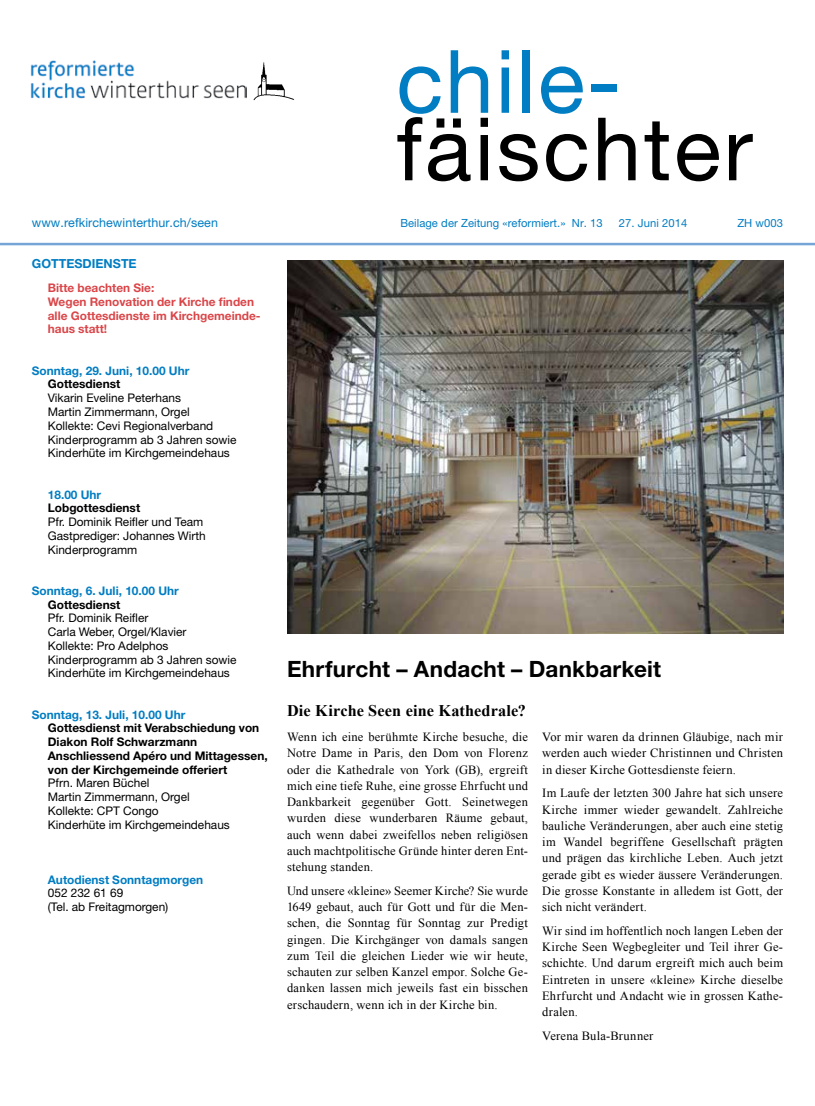
<style>
.page{position:relative;width:815px;height:1106px;background:#fff}
.page>*{position:absolute;margin:0;border:0;box-sizing:border-box;transform-origin:0 0}
.t1{font:87.5px "Helvetica Neue LT Pro";letter-spacing:.03em;color:#000}
.t2{font:87.5px "Helvetica Neue LT Pro";letter-spacing:.02em;color:#007dc3}
.t3{font:700 22.5px "Helvetica Neue LT Pro";letter-spacing:.01em;color:#000}
.t4{font:700 16.25px "Times New Roman";letter-spacing:.01em;color:#000}
.t5{font:12.5px/16.2px "Times New Roman";letter-spacing:.015em;color:#000;text-align:justify}
.t6{font:12.5px "Helvetica Neue LT Pro";letter-spacing:.005em;color:#007dc3}
.t7{font:700 12.5px "Helvetica Neue LT Pro";color:#007dc3}
.t8{font:11.88px/13.8px "Helvetica Neue LT Pro";color:#000}
.t9{font:700 11.88px/13.8px "Helvetica Neue LT Pro";color:#000}
.t10{font:700 11.88px "Helvetica Neue LT Pro";color:#007dc3}
.t11{font:700 11.88px/13.8px "Helvetica Neue LT Pro";color:#da4649}
.t12{font:11.25px "Helvetica Neue LT Pro";letter-spacing:.005em;color:#007dc3}
</style>
<div class="page">
<hr style="left:0;top:243px;width:815px;height:2px;background:#75a4d7">
<img style="left:30px;top:60px;width:216px;height:38px">
<img style="left:253px;top:62px;width:42px;height:39px">
<img style="left:287px;top:261px;width:496px;height:372px">
<h1 class="t2" style="left:396px;top:28px;width:226px">chile-</h1>
<h1 class="t1" style="left:396px;top:95px;width:358px">fäischter</h1>
<p class="t6" style="left:32px;top:215px;width:188px">www.refkirchewinterthur.ch/seen</p>
<p class="t12" style="left:400px;top:216px;width:204px">Beilage der Zeitung «reformiert.» Nr. 13</p>
<p class="t12" style="left:619px;top:216px;width:70px">27. Juni 2014</p>
<p class="t12" style="left:737px;top:216px;width:47px">ZH w003</p>
<p class="t7" style="left:32px;top:256px;width:106px">GOTTESDIENSTE</p>
<p class="t11" style="left:48px;top:281px;width:214px">Bitte beachten Sie:<br>Wegen Renovation der Kirche finden alle Gottesdienste im Kirchgemeinde&shy;haus statt!</p>
<p class="t10" style="left:32px;top:363px;width:159px">Sonntag, 29. Juni, 10.00 Uhr</p>
<p class="t9" style="left:48px;top:377px;width:74px">Gottesdienst</p>
<p class="t8" style="left:48px;top:391px;width:190px">Vikarin Eveline Peterhans<br>Martin Zimmermann, Orgel<br>Kollekte: Cevi Regionalverband<br>Kinderprogramm ab 3 Jahren sowie<br>Kinderhüte im Kirchgemeindehaus</p>
<p class="t10" style="left:48px;top:487px;width:55px">18.00 Uhr</p>
<p class="t9" style="left:48px;top:501px;width:94px">Lobgottesdienst</p>
<p class="t8" style="left:48px;top:514px;width:160px">Pfr. Dominik Reifler und Team<br>Gastprediger: Johannes Wirth<br>Kinderprogramm</p>
<p class="t10" style="left:32px;top:583px;width:148px">Sonntag, 6. Juli, 10.00 Uhr</p>
<p class="t9" style="left:48px;top:597px;width:74px">Gottesdienst</p>
<p class="t8" style="left:48px;top:611px;width:190px">Pfr. Dominik Reifler<br>Carla Weber, Orgel/Klavier<br>Kollekte: Pro Adelphos<br>Kinderprogramm ab 3 Jahren sowie<br>Kinderhüte im Kirchgemeindehaus</p>
<p class="t10" style="left:32px;top:707px;width:155px">Sonntag, 13. Juli, 10.00 Uhr</p>
<p class="t9" style="left:48px;top:721px;width:221px">Gottesdienst mit Verabschiedung von Diakon Rolf Schwarzmann Anschliessend Apéro und Mittagessen, von der Kirchgemeinde offeriert</p>
<p class="t8" style="left:48px;top:776px;width:184px">Pfrn. Maren Büchel<br>Martin Zimmermann, Orgel<br>Kollekte: CPT Congo<br>Kinderhüte im Kirchgemeindehaus</p>
<p class="t10" style="left:48px;top:872px;width:157px">Autodienst Sonntagmorgen</p>
<p class="t8" style="left:48px;top:886px;width:122px">052 232 61 69<br>(Tel. ab Freitagmorgen)</p>
<h2 class="t3" style="left:287px;top:655px;width:376px">Ehrfurcht – Andacht – Dankbarkeit</h2>
<h3 class="t4" style="left:287px;top:699px;width:240px">Die Kirche Seen eine Kathedrale?</h3>
<p class="t5" style="left:287px;top:728px;width:242px">Wenn ich eine berühmte Kirche besuche, die Notre Dame in Paris, den Dom von Florenz oder die Kathedrale von York (GB), ergreift mich eine tiefe Ruhe, eine grosse Ehrfucht und Dankbarkeit gegenüber Gott. Seinetwegen wurden diese wunderbaren Räume gebaut, auch wenn dabei zweifellos neben religiösen auch machtpolitische Gründe hinter deren Ent&shy;stehung standen.</p>
<p class="t5" style="left:287px;top:882px;width:242px">Und unsere «kleine» Seemer Kirche? Sie wurde 1649 gebaut, auch für Gott und für die Men&shy;schen, die Sonntag für Sonntag zur Predigt gingen. Die Kirchgänger von damals sangen zum Teil die gleichen Lieder wie wir heute, schauten zur selben Kanzel empor. Solche Ge&shy;danken lassen mich jeweils fast ein bisschen erschaudern, wenn ich in der Kirche bin.</p>
<p class="t5" style="left:542px;top:728px;width:242px">Vor mir waren da drinnen Gläubige, nach mir werden auch wieder Christinnen und Christen in dieser Kirche Gottesdienste feiern.</p>
<p class="t5" style="left:542px;top:784px;width:242px">Im Laufe der letzten 300 Jahre hat sich unsere Kirche immer wieder gewandelt. Zahlreiche bauliche Veränderungen, aber auch eine stetig im Wandel begriffene Gesellschaft prägten und prägen das kirchliche Leben. Auch jetzt gerade gibt es wieder äussere Veränderungen.<br>Die grosse Konstante in alledem ist Gott, der sich nicht verändert.</p>
<p class="t5" style="left:542px;top:922px;width:242px">Wir sind im hoffentlich noch langen Leben der Kirche Seen Wegbegleiter und Teil ihrer Ge&shy;schichte. Und darum ergreift mich auch beim Eintreten in unsere «kleine» Kirche dieselbe Ehrfurcht und Andacht wie in grossen Kathe&shy;dralen.</p>
<p class="t5" style="left:542px;top:1027px;width:113px">Verena Bula-Brunner</p>
</div>
